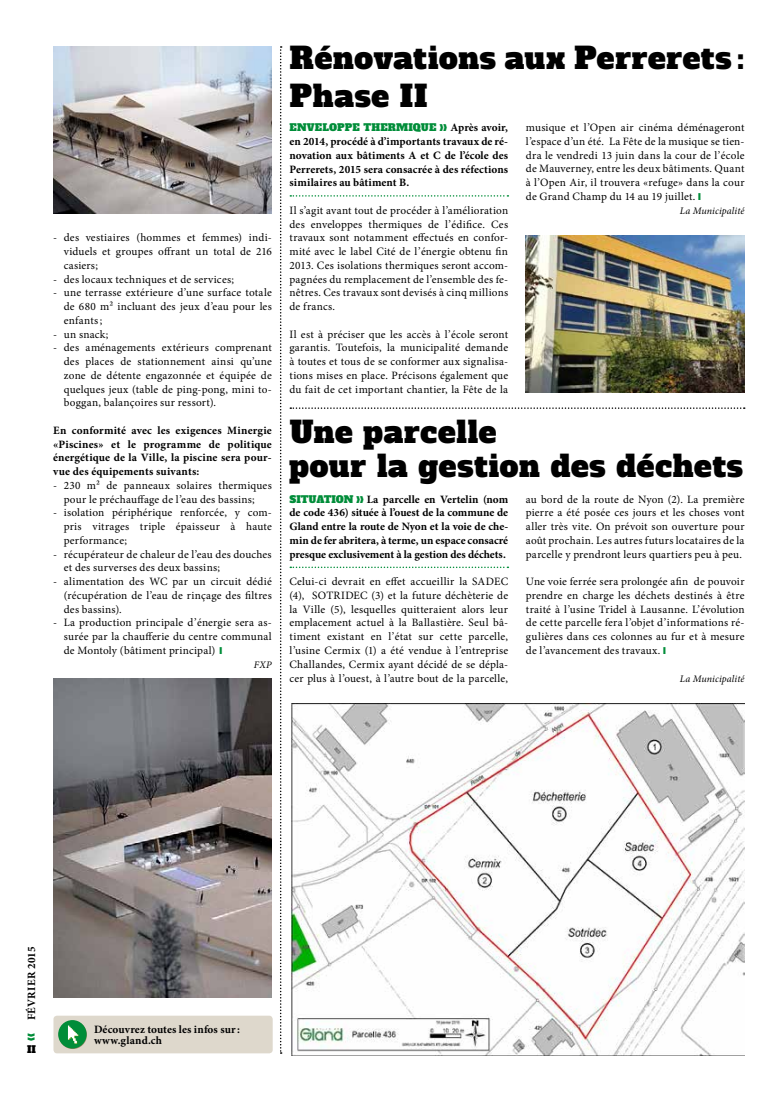
<style>
.page{position:relative;width:780px;height:1099px;background:#fff}
.page>*{position:absolute;margin:0;border:0;box-sizing:border-box;transform-origin:0 0}
.t1{font:30px/38px "Alfa Slab One";letter-spacing:.025em;color:#000}
.t2{font:11.25px/13.8px "Minion Pro";letter-spacing:.02em;color:#000;text-align:justify}
.t3{font:700 11.25px/13.8px "Minion Pro";letter-spacing:.005em;color:#000;text-align:justify}
.t4{font:700 11.25px "Minion Pro";letter-spacing:.03em;color:#000}
.t5{font:10px "Alfa Slab One";letter-spacing:.015em;color:#008d39}
.t6{font:italic 10px "Minion Pro";letter-spacing:.01em;color:#000}
.t7{font:10px "Alfa Slab One";color:#000}
.s1{color:#008d39}
.s2{font-family:"Minion Pro";font-weight:700;font-size:11.25px;color:#000}
.s3{font-family:"Alfa Slab One";font-weight:400;font-size:10px;color:#008d39}
</style>
<div class="page">
<svg style="left:280px;top:46px;width:2px;height:1007px"></svg>
<svg style="left:290px;top:407px;width:454px;height:2px"></svg>
<svg style="left:290px;top:195px;width:218px;height:2px"></svg>
<svg style="left:290px;top:566px;width:218px;height:2px"></svg>
<img style="left:53px;top:46px;width:218px;height:168px">
<img style="left:53px;top:679px;width:218px;height:318px">
<img style="left:526px;top:235px;width:218px;height:157px">
<img style="left:291px;top:703px;width:454px;height:352px">
<div style="left:53px;top:1015px;width:220px;height:38px;background:#ded8cc;border-radius:4px"></div>
<div style="left:58px;top:1020px;width:29px;height:28px;background:#008d39;border-radius:50%"></div>
<svg style="left:68px;top:1025px;width:10px;height:18px"></svg>
<p class="t2" style="left:64px;top:231px;width:209px;text-indent:-11px">- des vestiaires (hommes et femmes) indi&shy;viduels et groupes offrant un total de 216 casiers;</p>
<p class="t2" style="left:53px;top:272px;width:182px">- des locaux techniques et de services;</p>
<p class="t2" style="left:64px;top:286px;width:209px;text-indent:-11px">- une terrasse extérieure d’une surface totale de 680 m² incluant des jeux d’eau pour les enfants;</p>
<p class="t2" style="left:53px;top:327px;width:57px">- un snack;</p>
<p class="t2" style="left:64px;top:341px;width:209px;text-indent:-11px">- des aménagements extérieurs comprenant des places de stationnement ainsi qu’une zone de détente engazonnée et équipée de quelques jeux (table de ping-pong, mini to&shy;boggan, balançoires sur ressort).</p>
<p class="t3" style="left:53px;top:423px;width:220px">En conformité avec les exigences Minergie «Piscines» et le programme de politique énergétique de la Ville, la piscine sera pour&shy;vue des équipements suivants:</p>
<p class="t2" style="left:53px;top:478px;width:220px;text-align:center">- 230 m² de panneaux solaires thermiques pour le préchauffage de l’eau des bassins;</p>
<p class="t2" style="left:64px;top:506px;width:209px;text-indent:-11px">- isolation périphérique renforcée, y com&shy;pris vitrages triple épaisseur à haute performance;</p>
<p class="t2" style="left:64px;top:547px;width:209px;text-indent:-11px">- récupérateur de chaleur de l’eau des douches et des surverses des deux bassins;</p>
<p class="t2" style="left:64px;top:574px;width:209px;text-indent:-11px">- alimentation des WC par un circuit dédié (récupération de l’eau de rinçage des filtres des bassins).</p>
<p class="t2" style="left:64px;top:616px;width:209px;text-indent:-11px">- La production principale d’énergie sera as&shy;surée par la chaufferie du centre communal de Montoly (bâtiment principal) <span class="s1">❙</span></p>
<p class="t6" style="left:254px;top:657px;width:19px">FXP</p>
<h1 class="t1" style="left:289px;top:40px;width:456px">Rénovations aux Perrerets :<br>Phase II</h1>
<p class="t5" style="left:289px;top:121px;width:220px">ENVELOPPE THERMIQUE ❱❱ <span class="s2">Après avoir,</span></p>
<p class="t3" style="left:289px;top:134px;width:220px">en 2014, procédé à d’importants travaux de ré&shy;novation aux bâtiments A et C de l’école des Perrerets, 2015 sera consacrée à des réfections similaires au bâtiment B.</p>
<p class="t2" style="left:289px;top:203px;width:220px">Il s’agit avant tout de procéder à l’amélioration des enveloppes thermiques de l’édifice. Ces travaux sont notamment effectués en confor&shy;mité avec le label Cité de l’énergie obtenu fin 2013. Ces isolations thermiques seront accom&shy;pagnées du remplacement de l’ensemble des fe&shy;nêtres. Ces travaux sont devisés à cinq millions de francs.</p>
<p class="t2" style="left:289px;top:327px;width:220px">Il est à préciser que les accès à l’école seront garantis. Toutefois, la municipalité demande à toutes et tous de se conformer aux signalisa&shy;tions mises en place. Précisons également que du fait de cet important chantier, la Fête de la</p>
<p class="t2" style="left:526px;top:121px;width:220px">musique et l’Open air cinéma déménageront l’espace d’un été. La Fête de la musique se tien&shy;dra le vendredi 13 juin dans la cour de l’école de Mauverney, entre les deux bâtiments. Quant à l’Open Air, il trouvera «refuge» dans la cour de Grand Champ du 14 au 19 juillet. <span class="s1">❙</span></p>
<p class="t6" style="left:680px;top:204px;width:66px">La Municipalité</p>
<h1 class="t1" style="left:289px;top:416px;width:455px;line-height:33px">Une parcelle<br>pour la gestion des déchets</h1>
<p class="t3" style="left:289px;top:492px;width:220px"><span class="s3">SITUATION</span> <span class="s1">❱❱</span> La parcelle en Vertelin (nom de code 436) située à l’ouest de la commune de Gland entre la route de Nyon et la voie de che&shy;min de fer abritera, à terme, un espace consacré presque exclusivement à la gestion des déchets.</p>
<p class="t2" style="left:289px;top:575px;width:220px">Celui-ci devrait en effet accueillir la SADEC (4), SOTRIDEC (3) et la future déchèterie de la Ville (5), lesquelles quitteraient alors leur emplacement actuel à la Ballastière. Seul bâ&shy;timent existant en l’état sur cette parcelle, l’usine Cermix (1) a été vendue à l’entreprise Challandes, Cermix ayant décidé de se dépla&shy;cer plus à l’ouest, à l’autre bout de la parcelle,</p>
<p class="t2" style="left:526px;top:492px;width:220px">au bord de la route de Nyon (2). La première pierre a été posée ces jours et les choses vont aller très vite. On prévoit son ouverture pour août prochain. Les autres futurs locataires de la parcelle y prendront leurs quartiers peu à peu.</p>
<p class="t2" style="left:526px;top:574px;width:220px">Une voie ferrée sera prolongée afin de pouvoir prendre en charge les déchets destinés à être traité à l’usine Tridel à Lausanne. L’évolution de cette parcelle fera l’objet d’informations ré&shy;gulières dans ces colonnes au fur et à mesure de l’avancement des travaux. <span class="s1">❙</span></p>
<p class="t6" style="left:680px;top:671px;width:66px">La Municipalité</p>
<p class="t4" style="left:23px;top:1020px;width:75px;rotate:-90deg">FÉVRIER 2015</p>
<p class="t7" style="left:27px;top:1042px;width:10px">II</p>
<p class="t3" style="left:94px;top:1023px;width:147px;line-height:11.2px">Découvrez toutes les infos sur : www.gland.ch</p>
</div>
